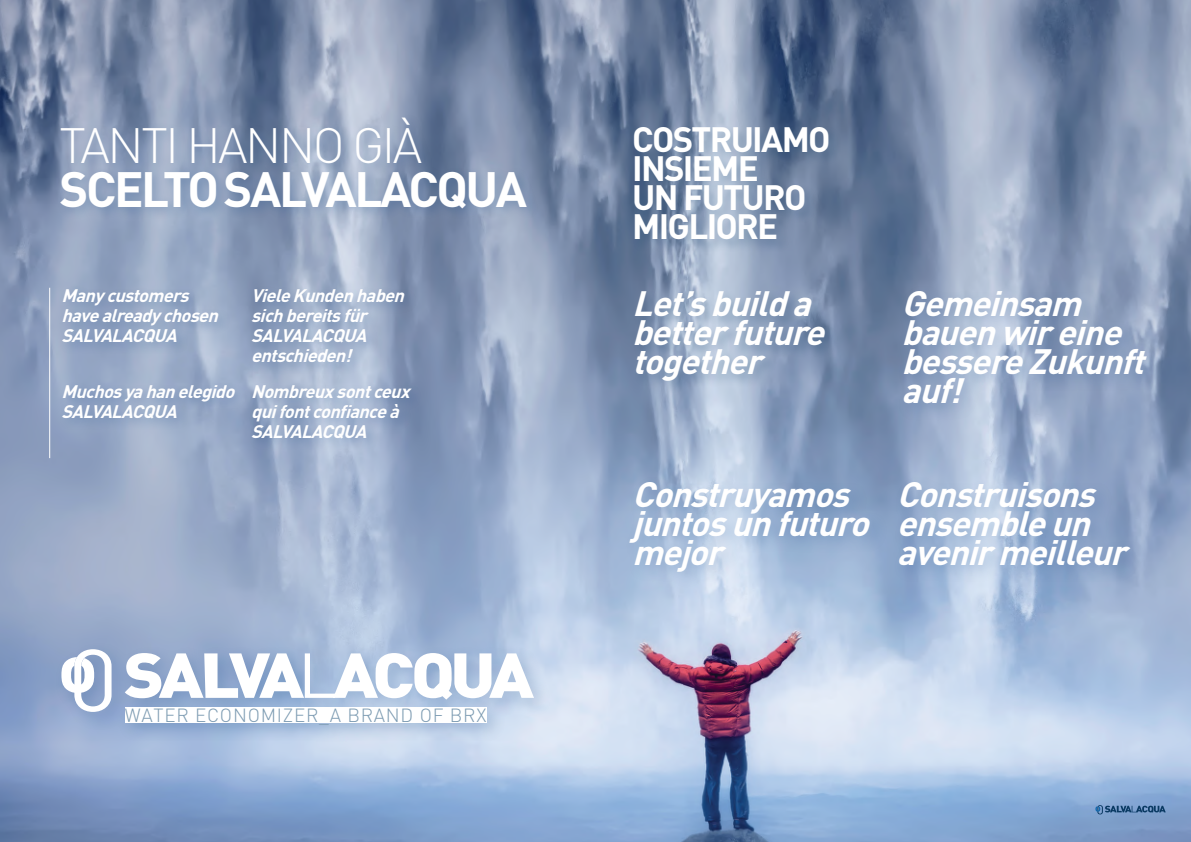
<style>
.page{position:relative;width:1191px;height:842px;background:#fff}
.page>*{position:absolute;margin:0;border:0;box-sizing:border-box;transform-origin:0 0}
.t1{font:700 49px "DIN";letter-spacing:-.05em;color:#fff}
.t2{font:300 49px "DIN";letter-spacing:-.05em;color:#fff}
.t3{font:italic 700 34.8px/29px "DIN";color:#fff}
.t4{font:700 34.8px/29px "DIN";letter-spacing:-.05em;color:#fff}
.t5{font:300 18.8px "DIN";letter-spacing:.04em;color:#7b9ab1}
.t6{font:italic 700 18px/20px "DIN";color:#fff}
</style>
<div class="page">
<img style="left:0;top:0;width:1191px;height:842px">
<svg style="left:1095px;top:805px;width:70px;height:9px"></svg>
<div style="left:56px;top:112px;width:483px;height:108px;background:#154986;opacity:.25"></div>
<div style="left:58px;top:284px;width:173px;height:71px;background:#154986;opacity:.25"></div>
<div style="left:247px;top:284px;width:170px;height:91px;background:#154986;opacity:.25"></div>
<hr style="left:49px;top:288px;width:1px;height:170px;background:#fff">
<div style="left:58px;top:380px;width:190px;height:52px;background:#154986;opacity:.25"></div>
<div style="left:896px;top:284px;width:269px;height:139px;background:#154986;opacity:.25"></div>
<div style="left:622px;top:475px;width:267px;height:116px;background:#154986;opacity:.25"></div>
<div style="left:892px;top:475px;width:256px;height:109px;background:#154986;opacity:.25"></div>
<div style="left:247px;top:380px;width:176px;height:71px;background:#154986;opacity:.25"></div>
<div style="left:53px;top:641px;width:500px;height:104px;background:#154986;opacity:.25"></div>
<svg style="left:125px;top:653px;width:409px;height:47px"></svg>
<svg style="left:61px;top:649px;width:51px;height:63px"></svg>
<div style="left:125px;top:707px;width:361px;height:15px;background:#fff"></div>
<div style="left:632px;top:125px;width:210px;height:128px;background:#0a3a63;opacity:.25"></div>
<div style="left:633px;top:289px;width:205px;height:106px;background:#0a3a63;opacity:.25"></div>
<h1 class="t2" style="left:60px;top:115px;width:364px">TANTI HANNO GIÀ</h1>
<h1 class="t1" style="left:60px;top:157px;width:469px">SCELTO SALVALACQUA</h1>
<p class="t6" style="left:61px;top:285px;width:164px">Many customers havealready chosen<br>SALVALACQUA</p>
<p class="t6" style="left:251px;top:285px;width:160px">VieleKundenhaben sichbereitsfür<br>SALVALACQUA entschieden!</p>
<p class="t6" style="left:61px;top:381px;width:180px">Muchosyahanelegido<br>SALVALACQUA</p>
<p class="t6" style="left:251px;top:381px;width:166px">Nombreuxsontceux quifontconfianceà<br>SALVALACQUA</p>
<p class="t5" style="left:125px;top:704px;width:363px">WATER ECONOMIZER_A BRAND OF BRX</p>
<h2 class="t4" style="left:632px;top:124px;width:200px">COSTRUIAMO<br>INSIEME<br>UN FUTURO<br>MIGLIORE</h2>
<h2 class="t3" style="left:632px;top:287px;width:204px">Let’sbuilda betterfuture together</h2>
<h2 class="t3" style="left:901px;top:287px;width:255px">Gemeinsam bauenwireine bessereZukunft auf!</h2>
<h2 class="t3" style="left:632px;top:478px;width:249px">Construyamos juntosunfuturo mejor</h2>
<h2 class="t3" style="left:896px;top:478px;width:242px">Construisons ensembleun avenirmeilleur</h2>
</div>
